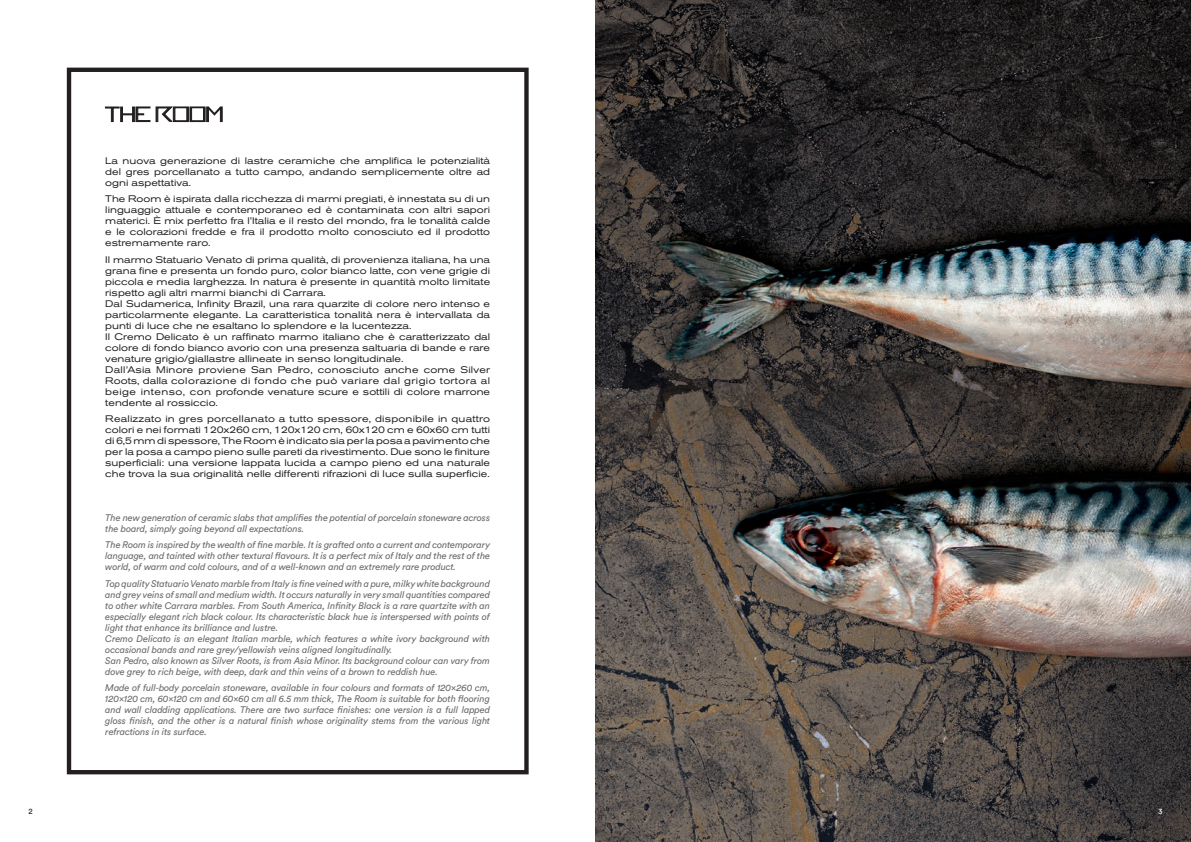
<style>
.page{position:relative;width:1191px;height:842px;background:#fff}
.page>*{position:absolute;margin:0;border:0;box-sizing:border-box;transform-origin:0 0}
.t1{font:expanded 9.5px/11px "Akzidenz Grotesk BQ";color:#231f20;text-align:justify}
.t2{font:italic 9.5px/11px "Circular Std";letter-spacing:-.01em;color:#6c6d70}
.t3{font:8px "Circular Std";color:#231f20}
.t4{font:8px "Circular Std";color:#fff}
</style>
<div class="page">
<div style="left:67px;top:68px;width:461px;height:706px;border:4px solid #231f20"></div>
<svg style="left:156px;top:107px;width:66px;height:15px"></svg>
<svg style="left:105px;top:107px;width:45px;height:15px"></svg>
<img style="left:595px;top:0;width:596px;height:842px">
<p class="t1" style="left:105px;top:155px;width:386px">La nuova generazione di lastre ceramiche che amplifica le potenzialità del gres porcellanato a tutto campo, andando semplicemente oltre ad ogni aspettativa.</p>
<p class="t1" style="left:105px;top:194px;width:386px">The Room è ispirata dalla ricchezza di marmi pregiati, è innestata su di un linguaggio attuale e contemporaneo ed è contaminata con altri sapori materici. È mix perfetto fra l’Italia e il resto del mondo, fra le tonalità calde e le colorazioni fredde e fra il prodotto molto conosciuto ed il prodotto estremamente raro.</p>
<p class="t1" style="left:105px;top:254px;width:386px;text-align:left">Il marmo Statuario Venato di prima qualità, di provenienza italiana, ha una grana fine e presenta un fondo puro, color bianco latte, con vene grigie di piccola e media larghezza. In natura è presente in quantità molto limitate rispetto agli altri marmi bianchi di Carrara.<br>Dal Sudamerica, Infinity Brazil, una rara quarzite di colore nero intenso e particolarmente elegante. La caratteristica tonalità nera è intervallata da punti di luce che ne esaltano lo splendore e la lucentezza.<br>Il Cremo Delicato è un raffinato marmo italiano che è caratterizzato dal colore di fondo bianco avorio con una presenza saltuaria di bande e rare venature grigio/giallastre allineate in senso longitudinale.<br>Dall’Asia Minore proviene San Pedro, conosciuto anche come Silver Roots, dalla colorazione di fondo che può variare dal grigio tortora al beige intenso, con profonde venature scure e sottili di colore marrone tendente al rossiccio.</p>
<p class="t1" style="left:105px;top:414px;width:386px">Realizzato in gres porcellanato a tutto spessore, disponibile in quattro colori e nei formati 120x260 cm, 120x120 cm, 60x120 cm e 60x60 cm tutti di 6,5 mm di spessore, The Room è indicato sia per la posa a pavimento che per la posa a campo pieno sulle pareti da rivestimento. Due sono le finiture superficiali: una versione lappata lucida a campo pieno ed una naturale che trova la sua originalità nelle differenti rifrazioni di luce sulla superficie.</p>
<p class="t2" style="left:105px;top:512px;width:386px">The new generation of ceramic slabs that amplifies the potential of porcelain stoneware across the board, simply going beyond all expectations.</p>
<p class="t2" style="left:105px;top:539px;width:386px;text-align:justify">The Room is inspired by the wealth of fine marble. It is grafted onto a current and contemporary language, and tainted with other textural flavours. It is a perfect mix of Italy and the rest of the world, of warm and cold colours, and of a well-known and an extremely rare product.</p>
<p class="t2" style="left:105px;top:578px;width:386px">Top quality Statuario Venato marble from Italy is fine veined with a pure, milky white background and grey veins of small and medium width. It occurs naturally in very small quantities compared to other white Carrara marbles. From South America, Infinity Black is a rare quartzite with an especially elegant rich black colour. Its characteristic black hue is interspersed with points of light that enhance its brilliance and lustre.<br>Cremo Delicato is an elegant Italian marble, which features a white ivory background with occasional bands and rare grey/yellowish veins aligned longitudinally.<br>San Pedro, also known as Silver Roots, is from Asia Minor. Its background colour can vary from dove grey to rich beige, with deep, dark and thin veins of a brown to reddish hue.</p>
<p class="t2" style="left:105px;top:682px;width:386px;text-align:justify">Made of full-body porcelain stoneware, available in four colours and formats of 120x260 cm, 120x120 cm, 60x120 cm and 60x60 cm all 6.5 mm thick, The Room is suitable for both flooring and wall cladding applications. There are two surface finishes: one version is a full lapped gloss finish, and the other is a natural finish whose originality stems from the various light refractions in its surface.</p>
<p class="t3" style="left:28px;top:806px;width:6px">2</p>
<p class="t4" style="left:1158px;top:806px;width:6px">3</p>
</div>
